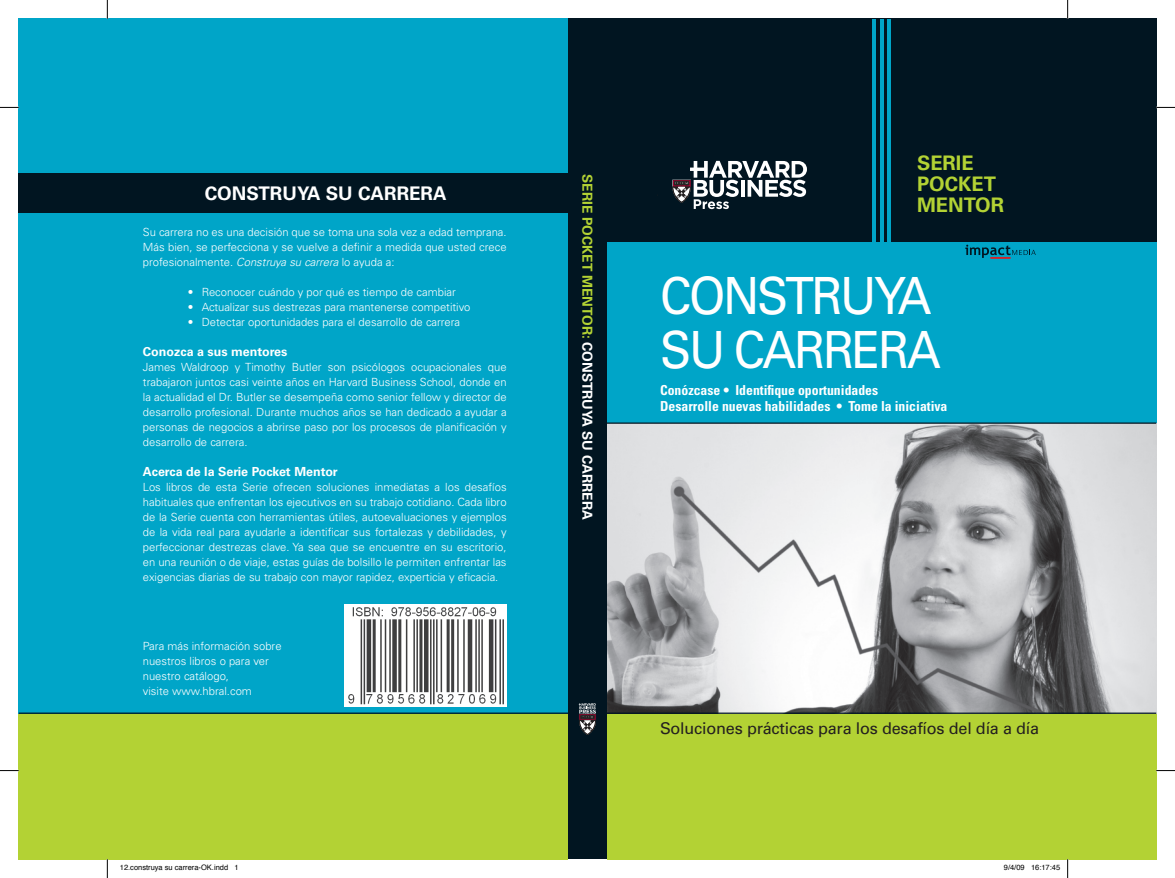
<style>
.page{position:relative;width:1175px;height:878px;background:#fff}
.page>*{position:absolute;margin:0;border:0;box-sizing:border-box;transform-origin:0 0}
.t1{font:51.25px/53.8px "Univers";letter-spacing:-.05em;color:#fff;scale:.91 1}
.t2{font:700 20px/20.6px "Univers";color:#b3d234}
.t3{font:700 18.75px "Univers";color:#fff}
.t4{font:16.25px "Univers";letter-spacing:-.015em;color:#231f20}
.t5{font:700 condensed 13.75px/16.5px "Univers";color:#fff}
.t6{font:700 13.75px "Univers";color:#b3d234}
.t7{font:700 12.5px "Univers";color:#fff}
.t8{font:300 11.25px/15px "Univers";color:#fff;text-align:justify}
.t9{font:7.5px "Helvetica";color:#000}
.s1{font-style:italic}
.s2{color:#fff}
</style>
<div class="page">
<div style="left:607px;top:19px;width:549px;height:840px;background:#00a5c8"></div>
<img style="left:607px;top:423px;width:549px;height:289px">
<div style="left:607px;top:713px;width:549px;height:146px;background:#b3d234"></div>
<hr style="left:607px;top:422px;width:549px;height:1px;background:#011521">
<hr style="left:607px;top:712px;width:549px;height:1px;background:#011521">
<div style="left:607px;top:19px;width:549px;height:223px;background:#011521"></div>
<hr style="left:872px;top:19px;width:4px;height:227px;background:#00a5c8">
<hr style="left:880px;top:19px;width:3px;height:227px;background:#00a5c8">
<hr style="left:887px;top:19px;width:3px;height:227px;background:#00a5c8">
<svg style="left:672px;top:161px;width:135px;height:48px"></svg>
<svg style="left:965px;top:244px;width:71px;height:14px"></svg>
<hr style="left:990px;top:257px;width:21px;height:2px;background:#d1232a">
<div style="left:568px;top:19px;width:39px;height:840px;background:#011521"></div>
<svg style="left:579px;top:703px;width:17px;height:32px"></svg>
<div style="left:19px;top:19px;width:549px;height:840px;background:#00a5c8"></div>
<div style="left:19px;top:173px;width:549px;height:39px;background:#011521"></div>
<div style="left:19px;top:713px;width:549px;height:146px;background:#b3d234"></div>
<hr style="left:19px;top:712px;width:549px;height:1px;background:#011521">
<img style="left:345px;top:604px;width:162px;height:102px">
<svg style="left:0;top:107px;width:19px;height:1px"></svg>
<svg style="left:1156px;top:107px;width:19px;height:1px"></svg>
<svg style="left:0;top:769px;width:19px;height:2px"></svg>
<svg style="left:1156px;top:769px;width:19px;height:2px"></svg>
<svg style="left:107px;top:0;width:1px;height:19px"></svg>
<svg style="left:107px;top:859px;width:1px;height:18px"></svg>
<svg style="left:1067px;top:0;width:1px;height:19px"></svg>
<svg style="left:1067px;top:859px;width:1px;height:18px"></svg>
<h3 class="t3" style="left:205px;top:182px;width:15px">CON</h3>
<h3 class="t3" style="left:246px;top:182px;width:151px">STRUYA SU CARRER</h3>
<h3 class="t3" style="left:433px;top:182px;width:15px">A</h3>
<p class="t8" style="left:143px;top:224px;width:365px">Su carrera no es una decisión que se toma una sola vez a edad temprana.<br>Más bien, se perfecciona y se vuelve a definir a medida que usted crece profesionalmente. <span class="s1">Construya su carrera</span> lo ayuda a:</p>
<p class="t8" style="left:188px;top:284px;width:270px">• Reconocer cuándo y por qué es tiempo de cambiar</p>
<p class="t8" style="left:188px;top:299px;width:284px">• Actualizar sus destrezas para mantenerse competitivo</p>
<p class="t8" style="left:188px;top:314px;width:274px">• Detectar oportunidades para el desarrollo de carrera</p>
<p class="t7" style="left:143px;top:344px;width:146px">Conozca a sus mentores</p>
<p class="t8" style="left:143px;top:359px;width:365px">James Waldroop y Timothy Butler son psicólogos ocupacionales que trabajaron juntos casi veinte años en Harvard Business School, donde en la actualidad el Dr. Butler se desempeña como senior fellow y director de desarrollo profesional. Durante muchos años se han dedicado a ayudar a personas de negocios a abrirse paso por los procesos de planificación y desarrollo de carrera.</p>
<p class="t7" style="left:143px;top:464px;width:196px">Acerca de la Serie Pocket Mentor</p>
<p class="t8" style="left:143px;top:479px;width:365px">Los libros de esta Serie ofrecen soluciones inmediatas a los desafíos habituales que enfrentan los ejecutivos en su trabajo cotidiano. Cada libro de la Serie cuenta con herramientas útiles, autoevaluaciones y ejemplos de la vida real para ayudarle a identificar sus fortalezas y debilidades, y perfeccionar destrezas clave. Ya sea que se encuentre en su escritorio, en una reunión o de viaje, estas guías de bolsillo le permiten enfrentar las exigencias diarias de su trabajo con mayor rapidez, experticia y eficacia.</p>
<p class="t8" style="left:143px;top:638px;width:140px;text-align:left">Para más información sobre nuestros libros o para ver nuestro catálogo,<br>visite www.hbral.com</p>
<p class="t6" style="left:595px;top:174px;width:347px;rotate:90deg">SERIE POCKET MENTOR: <span class="s2">CONSTRUYA SU CARRERA</span></p>
<h2 class="t2" style="left:917px;top:153px;width:88px">Serie<br>Pocket<br>Mentor</h2>
<h1 class="t1" style="left:660px;top:269px;width:310px">CONSTRUYA<br>SU CARRERA</h1>
<p class="t5" style="left:660px;top:381px;width:289px">Conózcase • Identifique oportunidades<br>Desarrolle nuevas habilidades • Tome la iniciativa</p>
<h3 class="t4" style="left:660px;top:718px;width:381px">Soluciones prácticas para los desafíos del día a día</h3>
<p class="t9" style="left:120px;top:861px;width:120px">12.construya su carrera-OK.indd 1</p>
<p class="t9" style="left:1004px;top:861px;width:58px">9/4/09 16:17:45</p>
</div>
